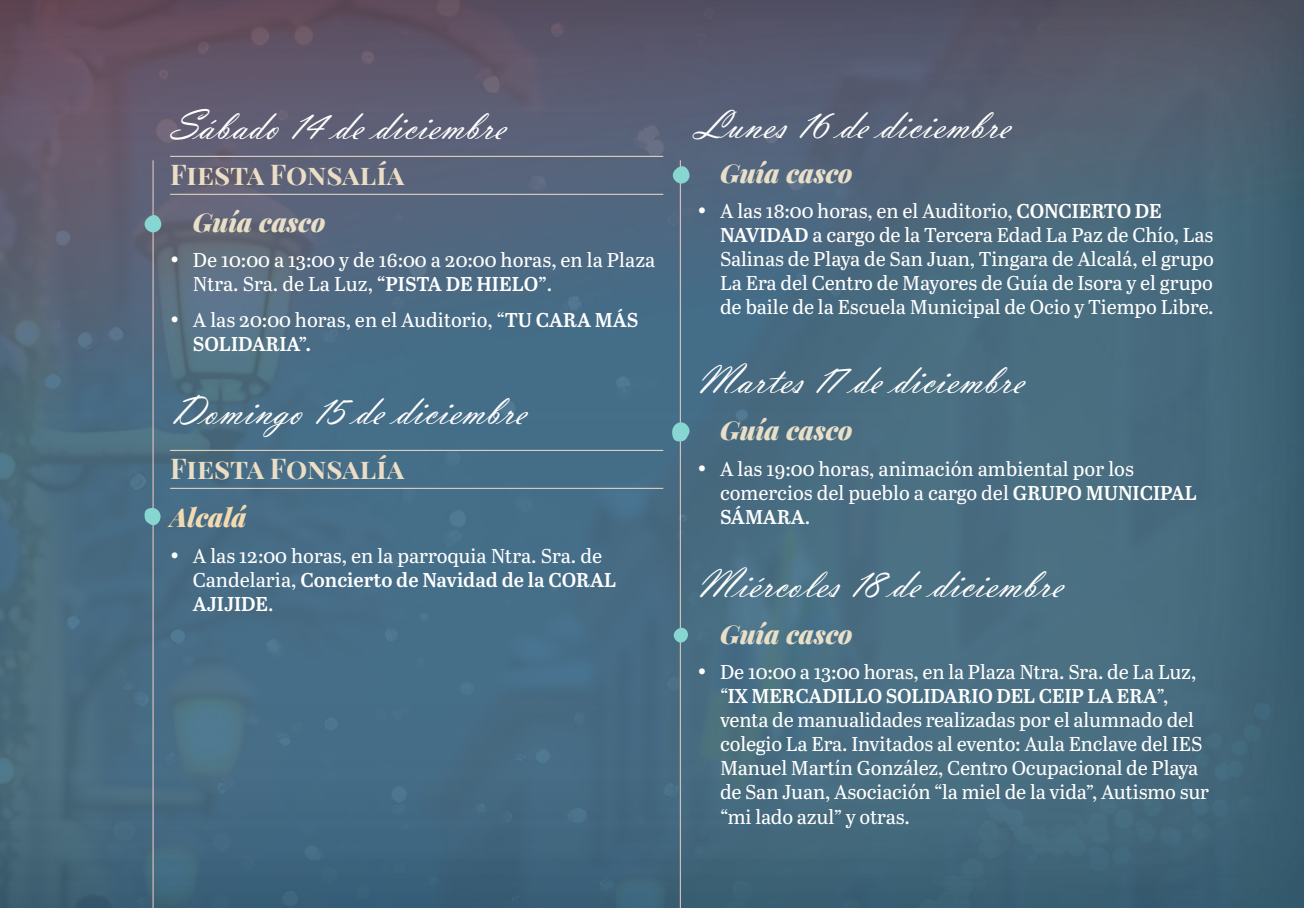
<style>
.page{position:relative;width:1304px;height:908px;background:#fff}
.page>*{position:absolute;margin:0;border:0;box-sizing:border-box;transform-origin:0 0}
.t1{font:44px "Vladimir Scr D";color:#fff}
.t2{font:700 28px "Playfair Display SC";color:#ecdec5}
.t3{font:italic 900 26px "Playfair Display";color:#e8dfc9}
.t4{font:italic 900 26px "Playfair Display";color:#f3dab0}
.t5{font:20px/24px "Abril Text";letter-spacing:-.01em;color:#fff}
.s1{font-weight:600}
</style>
<div class="page">
<img style="left:1px;top:0;width:1303px;height:907px">
<hr style="left:170px;top:156px;width:493px;height:1px;background:#ecdec5">
<hr style="left:170px;top:194px;width:493px;height:1px;background:#ecdec5">
<hr style="left:170px;top:450px;width:493px;height:1px;background:#ecdec5">
<hr style="left:170px;top:488px;width:493px;height:1px;background:#ecdec5">
<hr style="left:680px;top:160px;width:1px;height:747px;background:#f0cec6">
<hr style="left:153px;top:160px;width:1px;height:747px;background:#f0cec6">
<svg style="left:145px;top:507px;width:16px;height:19px"></svg>
<svg style="left:144px;top:215px;width:17px;height:17px"></svg>
<svg style="left:672px;top:421px;width:19px;height:20px"></svg>
<svg style="left:673px;top:166px;width:17px;height:17px"></svg>
<div style="left:674px;top:627px;width:14px;height:15px;background:#87d6d1;border-radius:50%"></div>
<h1 class="t1" style="left:170px;top:99px;width:337px">Sábado 14 de diciembre</h1>
<h2 class="t2" style="left:170px;top:157px;width:236px">Fiesta Fonsalía</h2>
<h3 class="t3" style="left:193px;top:202px;width:134px">Guía casco</h3>
<p class="t5" style="left:193px;top:247px;width:464px;text-indent:-23px">• De 10:00 a 13:00 y de 16:00 a 20:00 horas, en la Plaza<br>Ntra. Sra. de La Luz, <span class="s1">“PISTA DE HIELO”</span>.</p>
<p class="t5" style="left:193px;top:306px;width:447px;text-indent:-23px">• A las 20:00 horas, en el Auditorio, “<span class="s1">TU CARA MÁS<br>SOLIDARIA”.</span></p>
<h1 class="t1" style="left:170px;top:384px;width:358px">Domingo 15 de diciembre</h1>
<h2 class="t2" style="left:170px;top:451px;width:236px">Fiesta Fonsalía</h2>
<h3 class="t4" style="left:170px;top:497px;width:78px">Alcalá</h3>
<p class="t5" style="left:193px;top:542px;width:425px;text-indent:-23px">• A las 12:00 horas, en la parroquia Ntra. Sra. de<br>Candelaria, <span class="s1">Concierto de Navidad de la CORAL<br>AJIJIDE</span>.</p>
<h1 class="t1" style="left:697px;top:98px;width:315px">Lunes 16 de diciembre</h1>
<h3 class="t3" style="left:720px;top:153px;width:134px">Guía casco</h3>
<p class="t5" style="left:720px;top:198px;width:496px;text-indent:-23px">• A las 18:00 horas, en el Auditorio, <span class="s1">CONCIERTO DE NAVIDAD</span> a cargo de la Tercera Edad La Paz de Chío, Las Salinas de Playa de San Juan, Tingara de Alcalá, el grupo La Era del Centro de Mayores de Guía de Isora y el grupo de baile de la Escuela Municipal de Ocio y Tiempo Libre.</p>
<h1 class="t1" style="left:697px;top:353px;width:328px">Martes 17 de diciembre</h1>
<h3 class="t3" style="left:720px;top:410px;width:134px">Guía casco</h3>
<p class="t5" style="left:720px;top:455px;width:478px;text-indent:-23px">• A las 19:00 horas, animación ambiental por los comercios del pueblo a cargo del <span class="s1">GRUPO MUNICIPAL<br>SÁMARA</span>.</p>
<h1 class="t1" style="left:697px;top:557px;width:367px">Miércoles 18 de diciembre</h1>
<h3 class="t3" style="left:720px;top:613px;width:134px">Guía casco</h3>
<p class="t5" style="left:720px;top:659px;width:491px;text-indent:-23px">• De 10:00 a 13:00 horas, en la Plaza Ntra. Sra. de La Luz, “<span class="s1">IX MERCADILLO SOLIDARIO DEL CEIP LA ERA</span>”, venta de manualidades realizadas por el alumnado del colegio La Era. Invitados al evento: Aula Enclave del IES Manuel Martín González, Centro Ocupacional de Playa de San Juan, Asociación “la miel de la vida”, Autismo sur “mi lado azul” y otras.</p>
</div>
